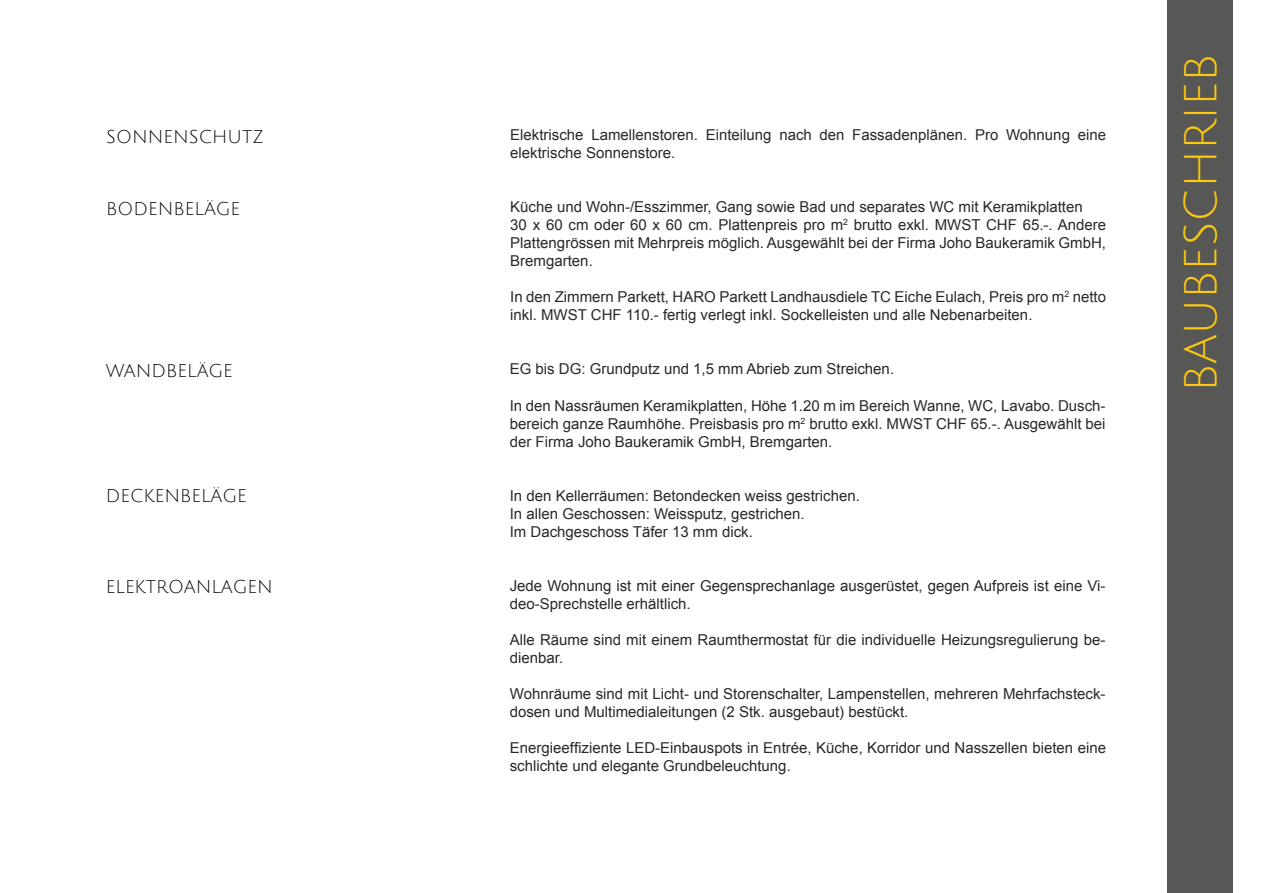
<style>
.page{position:relative;width:1263px;height:893px;background:#fff}
.page>*{position:absolute;margin:0;border:0;box-sizing:border-box;transform-origin:0 0}
.t1{font:45px "Julius Sans One";color:#fcc810}
.t2{font:18px "Julius Sans One";color:#000}
.t3{font:15px/18px "Arial";color:#282827}
</style>
<div class="page">
<div style="left:1167px;top:0;width:66px;height:893px;background:#575756"></div>
<p class="t2" style="left:106px;top:127px;width:159px">SONNENSCHUTZ</p>
<p class="t2" style="left:106px;top:199px;width:135px">BODENBELÄGE</p>
<p class="t2" style="left:106px;top:361px;width:129px">WANDBELÄGE</p>
<p class="t3" style="left:510px;top:126px;width:597px">Elektrische Lamellenstoren. Einteilung nach den Fassadenplänen. Pro Wohnung eine elektrische Sonnenstore.</p>
<p class="t3" style="left:510px;top:198px;width:597px">Küche und Wohn-/Esszimmer, Gang sowie Bad und separates WC mit Keramikplatten<br>30 x 60 cm oder 60 x 60 cm. Plattenpreis pro m<sup>2</sup> brutto exkl. MWST CHF 65.-. Andere Plattengrössen mit Mehrpreis möglich. Ausgewählt bei der Firma Joho Baukeramik GmbH, Bremgarten.</p>
<p class="t3" style="left:510px;top:288px;width:597px">In den Zimmern Parkett, HARO Parkett Landhausdiele TC Eiche Eulach, Preis pro m<sup>2</sup> netto inkl. MWST CHF 110.- fertig verlegt inkl. Sockelleisten und alle Nebenarbeiten.</p>
<p class="t3" style="left:510px;top:360px;width:386px">EG bis DG: Grundputz und 1,5 mm Abrieb zum Streichen.</p>
<h1 class="t1" style="left:1178px;top:392px;width:340px;rotate:-90deg">BAUBESCHRIEB</h1>
<p class="t3" style="left:510px;top:396px;width:597px;text-align:justify">In den Nassräumen Keramikplatten, Höhe 1.20 m im Bereich Wanne, WC, Lavabo. Dusch&shy;bereich ganze Raumhöhe. Preisbasis pro m<sup>2</sup> brutto exkl. MWST CHF 65.-. Ausgewählt bei der Firma Joho Baukeramik GmbH, Bremgarten.</p>
<p class="t2" style="left:106px;top:486px;width:142px">DECKENBELÄGE</p>
<p class="t3" style="left:510px;top:486px;width:352px">In den Kellerräumen: Betondecken weiss gestrichen.<br>In allen Geschossen: Weissputz, gestrichen.<br>Im Dachgeschoss Täfer 13 mm dick.</p>
<p class="t2" style="left:106px;top:577px;width:169px">ELEKTROANLAGEN</p>
<p class="t3" style="left:510px;top:576px;width:597px">Jede Wohnung ist mit einer Gegensprechanlage ausgerüstet, gegen Aufpreis ist eine Vi&shy;deo-Sprechstelle erhältlich.</p>
<p class="t3" style="left:510px;top:630px;width:597px">Alle Räume sind mit einem Raumthermostat für die individuelle Heizungsregulierung be&shy;dienbar.</p>
<p class="t3" style="left:510px;top:684px;width:597px">Wohnräume sind mit Licht- und Storenschalter, Lampenstellen, mehreren Mehrfachsteck&shy;dosen und Multimedialeitungen (2 Stk. ausgebaut) bestückt.</p>
<p class="t3" style="left:510px;top:738px;width:598px">Energieeffiziente LED-Einbauspots in Entrée, Küche, Korridor und Nasszellen bieten eine schlichte und elegante Grundbeleuchtung.</p>
</div>
